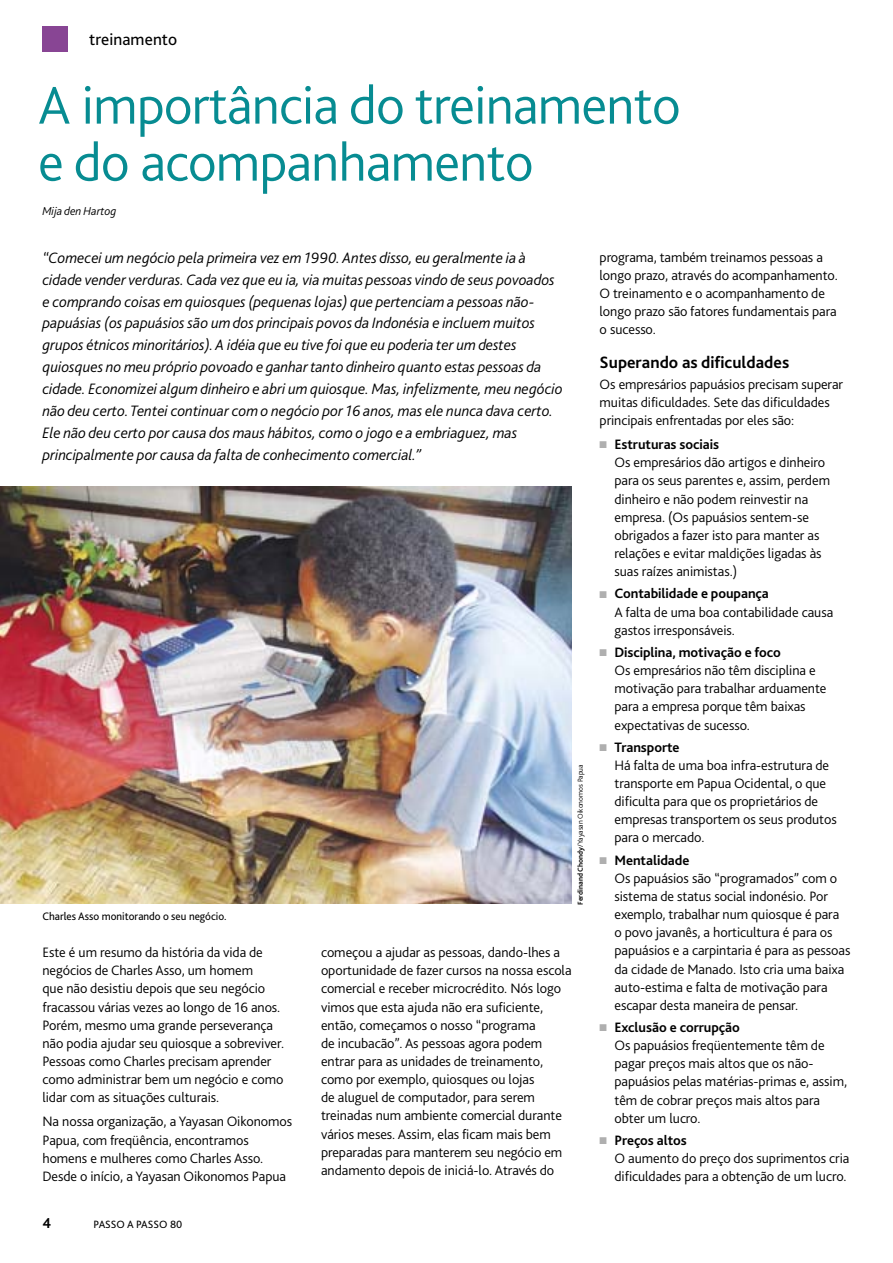
<style>
.page{position:relative;width:893px;height:1263px;background:#fff}
.page>*{position:absolute;margin:0;border:0;box-sizing:border-box;transform-origin:0 0}
.t1{font:300 55.5px/57px "Bliss 2";letter-spacing:-.015em;color:#078c92}
.t2{font:700 17.25px "Bliss 2";color:#000}
.t3{font:17.25px "Bliss 2";letter-spacing:.005em;color:#000}
.t4{font:italic 300 15.75px/21.9px "Bliss 2";letter-spacing:-.005em;color:#000}
.t5{font:700 15px "Bliss 2";color:#000}
.t6{font:300 14.25px/18.1px "Bliss 2";letter-spacing:-.005em;color:#000}
.t7{font:italic 300 12px "Bliss 2";letter-spacing:-.005em;color:#000}
.t8{font:11.4px "Bliss 2";color:#000}
.t9{font:11.1px "Bliss 2";color:#000}
.t10{font:300 7.5px "Bliss 2";color:#000}
.s1{font-weight:700}
.s2{color:#afafaf}
</style>
<div class="page">
<div style="left:42px;top:26px;width:26px;height:26px;background:#884594"></div>
<img style="left:0;top:487px;width:572px;height:417px">
<p class="t3" style="left:89px;top:32px;width:90px">treinamento</p>
<h1 class="t1" style="left:38px;top:82px;width:644px">A importância do treinamento e do acompanhamento</h1>
<p class="t7" style="left:42px;top:206px;width:75px">Mija den Hartog</p>
<p class="t4" style="left:42px;top:248px;width:522px">“Comecei um negócio pela primeira vez em 1990. Antes disso, eu geralmente ia à cidade vender verduras. Cada vez que eu ia, via muitas pessoas vindo de seus povoados e comprando coisas em quiosques (pequenas lojas) que pertenciam a pessoas não&shy;papuásias (os papuásios são um dos principais povos da Indonésia e incluem muitos grupos étnicos minoritários). A idéia que eu tive foi que eu poderia ter um destes quiosques no meu próprio povoado e ganhar tanto dinheiro quanto estas pessoas da cidade. Economizei algum dinheiro e abri um quiosque. Mas, infelizmente, meu negócio não deu certo. Tentei continuar com o negócio por 16 anos, mas ele nunca dava certo.<br>Ele não deu certo por causa dos maus hábitos, como o jogo e a embriaguez, mas principalmente por causa da falta de conhecimento comercial.”</p>
<p class="t8" style="left:42px;top:912px;width:186px">Charles Asso monitorando o seu negócio.</p>
<p class="t10" style="left:577px;top:905px;width:142px;rotate:-90deg"><span class="s1">Ferdinand Chondy</span>/Yayasan Oikonomos Papua</p>
<p class="t6" style="left:42px;top:945px;width:243px">Este é um resumo da história da vida de negócios de Charles Asso, um homem<br>que não desistiu depois que seu negócio fracassou várias vezes ao longo de 16 anos.<br>Porém, mesmo uma grande perseverança não podia ajudar seu quiosque a sobreviver.<br>Pessoas como Charles precisam aprender como administrar bem um negócio e como lidar com as situações culturais.</p>
<p class="t6" style="left:42px;top:1114px;width:251px">Na nossa organização, a Yayasan Oikonomos Papua, com freqüência, encontramos homens e mulheres como Charles Asso.<br>Desde o início, a Yayasan Oikonomos Papua</p>
<p class="t5" style="left:42px;top:1217px;width:10px">4</p>
<p class="t9" style="left:94px;top:1220px;width:90px">PASSO A PASSO 80</p>
<p class="t6" style="left:321px;top:945px;width:252px">começou a ajudar as pessoas, dando-lhes a oportunidade de fazer cursos na nossa escola comercial e receber microcrédito. Nós logo vimos que esta ajuda não era suficiente, então, começamos o nosso “programa<br>de incubacão”. As pessoas agora podem entrar para as unidades de treinamento, como por exemplo, quiosques ou lojas<br>de aluguel de computador, para serem treinadas num ambiente comercial durante vários meses. Assim, elas ficam mais bem preparadas para manterem seu negócio em andamento depois de iniciá-lo. Através do</p>
<p class="t6" style="left:599px;top:249px;width:240px">programa, também treinamos pessoas a longo prazo, através do acompanhamento.<br>O treinamento e o acompanhamento de longo prazo são fatores fundamentais para o sucesso.</p>
<p class="t2" style="left:599px;top:355px;width:191px">Superando as dificuldades</p>
<p class="t6" style="left:599px;top:376px;width:245px">Os empresários papuásios precisam superar muitas dificuldades. Sete das dificuldades principais enfrentadas por eles são:</p>
<p class="t6" style="left:614px;top:437px;width:217px;text-indent:-15px"><span class="s2">■</span> <span class="s1">Estruturas sociais<br></span>Os empresários dão artigos e dinheiro para os seus parentes e, assim, perdem dinheiro e não podem reinvestir na empresa. (Os papuásios sentem-se obrigados a fazer isto para manter as relações e evitar maldições ligadas às suas raízes animistas.)</p>
<p class="t6" style="left:614px;top:586px;width:220px;text-indent:-15px"><span class="s2">■</span> <span class="s1">Contabilidade e poupança<br></span>A falta de uma boa contabilidade causa gastos irresponsáveis.</p>
<p class="t6" style="left:614px;top:645px;width:214px;text-indent:-15px"><span class="s2">■</span> <span class="s1">Disciplina, motivação e foco<br></span>Os empresários não têm disciplina e motivação para trabalhar arduamente para a empresa porque têm baixas expectativas de sucesso.</p>
<p class="t6" style="left:614px;top:739px;width:224px;text-indent:-15px"><span class="s2">■</span> <span class="s1">Transporte<br></span>Há falta de uma boa infra-estrutura de transporte em Papua Ocidental, o que dificulta para que os proprietários de empresas transportem os seus produtos para o mercado.</p>
<p class="t6" style="left:614px;top:852px;width:237px;text-indent:-15px"><span class="s2">■</span> <span class="s1">Mentalidade<br></span>Os papuásios são “programados” com o sistema de status social indonésio. Por exemplo, trabalhar num quiosque é para<br>o povo javanês, a horticultura é para os papuásios e a carpintaria é para as pessoas da cidade de Manado. Isto cria uma baixa auto-estima e falta de motivação para escapar desta maneira de pensar.</p>
<p class="t6" style="left:614px;top:1020px;width:234px;text-indent:-15px"><span class="s2">■</span> <span class="s1">Exclusão e corrupção<br></span>Os papuásios freqüentemente têm de pagar preços mais altos que os não&shy;papuásios pelas matérias-primas e, assim, têm de cobrar preços mais altos para obter um lucro.</p>
<p class="t6" style="left:614px;top:1133px;width:236px;text-indent:-15px"><span class="s2">■</span> <span class="s1">Preços altos<br></span>O aumento do preço dos suprimentos cria dificuldades para a obtenção de um lucro.</p>
</div>
